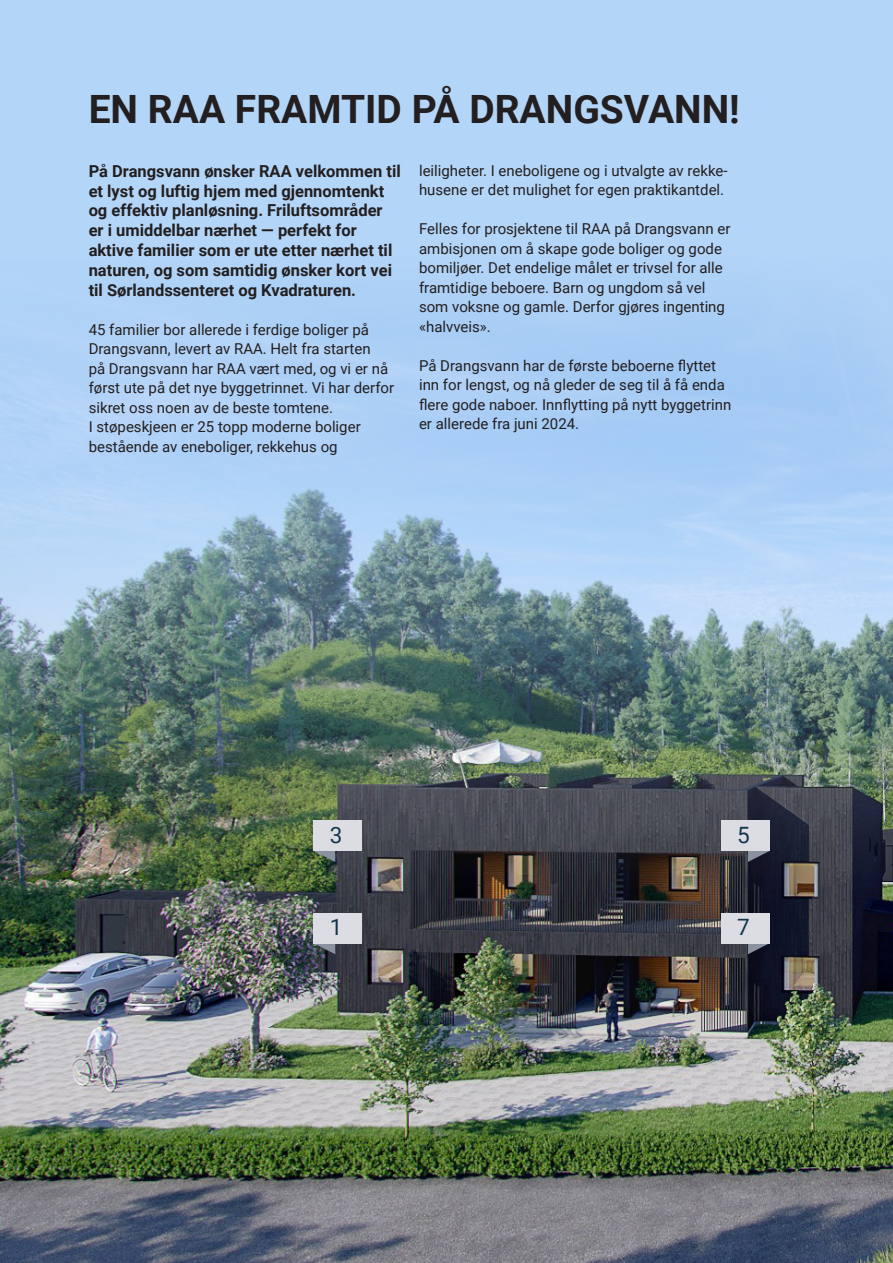
<style>
.page{position:relative;width:893px;height:1263px;background:#fff}
.page>*{position:absolute;margin:0;border:0;box-sizing:border-box;transform-origin:0 0}
.t1{font:700 39px "Roboto";color:#231f20}
.t2{font:22.5px "Roboto";color:#14374d}
.Ingress{font:700 16.5px/19.8px "Roboto";color:#231f20}
.brødskrift_introsider{font:15px/19.5px "Roboto";color:#231f20}
</style>
<div class="page">
<div style="left:0;top:0;width:893px;height:748px;background:#b3d5f8"></div>
<img style="left:0;top:320px;width:893px;height:943px">
<svg style="left:314px;top:851px;width:21px;height:11px"></svg>
<div style="left:314px;top:821px;width:48px;height:30px;background:#dbdde2"></div>
<svg style="left:748px;top:851px;width:22px;height:11px"></svg>
<div style="left:721px;top:821px;width:49px;height:30px;background:#dbdde2"></div>
<svg style="left:748px;top:943px;width:22px;height:11px"></svg>
<div style="left:721px;top:913px;width:49px;height:30px;background:#dbdde2"></div>
<svg style="left:314px;top:943px;width:21px;height:11px"></svg>
<div style="left:314px;top:913px;width:48px;height:30px;background:#dbdde2"></div>
<p class="t1" style="left:89px;top:82px;width:653px">EN RAA FRAMTID PÅ DRANGSVANN!</p>
<p class="Ingress" style="left:89px;top:160px;width:314px">På Drangsvann ønsker RAA velkommen til et lyst og luftig hjem med gjennomtenkt og effektiv planløsning. Friluftsområder er i umiddelbar nærhet — perfekt for aktive familier som er ute etter nærhet til naturen, og som samtidig ønsker kort vei til Sørlandssenteret og Kvadraturen.</p>
<p class="brødskrift_introsider" style="left:89px;top:319px;width:307px">45 familier bor allerede i ferdige boliger på Drangsvann, levert av RAA. Helt fra starten<br>på Drangsvann har RAA vært med, og vi er nå først ute på det nye byggetrinnet. Vi har derfor sikret oss noen av de beste tomtene.</p>
<p class="brødskrift_introsider" style="left:89px;top:416px;width:274px">I støpeskjeen er 25 topp moderne boliger bestående av eneboliger, rekkehus og</p>
<p class="brødskrift_introsider" style="left:419px;top:160px;width:310px">leiligheter. I eneboligene og i utvalgte av rekke&shy;husene er det mulighet for egen praktikantdel.</p>
<p class="brødskrift_introsider" style="left:419px;top:218px;width:313px">Felles for prosjektene til RAA på Drangsvann er ambisjonen om å skape gode boliger og gode bomiljøer. Det endelige målet er trivsel for alle framtidige beboere. Barn og ungdom så vel som voksne og gamle. Derfor gjøres ingenting «halvveis».</p>
<p class="brødskrift_introsider" style="left:419px;top:355px;width:314px">På Drangsvann har de første beboerne flyttet inn for lengst, og nå gleder de seg til å få enda flere gode naboer. Innflytting på nytt byggetrinn er allerede fra juni 2024.</p>
<p class="t2" style="left:330px;top:819px;width:14px">3</p>
<p class="t2" style="left:737px;top:819px;width:14px">5</p>
<p class="t2" style="left:330px;top:912px;width:14px">1</p>
<p class="t2" style="left:737px;top:912px;width:14px">7</p>
</div>
